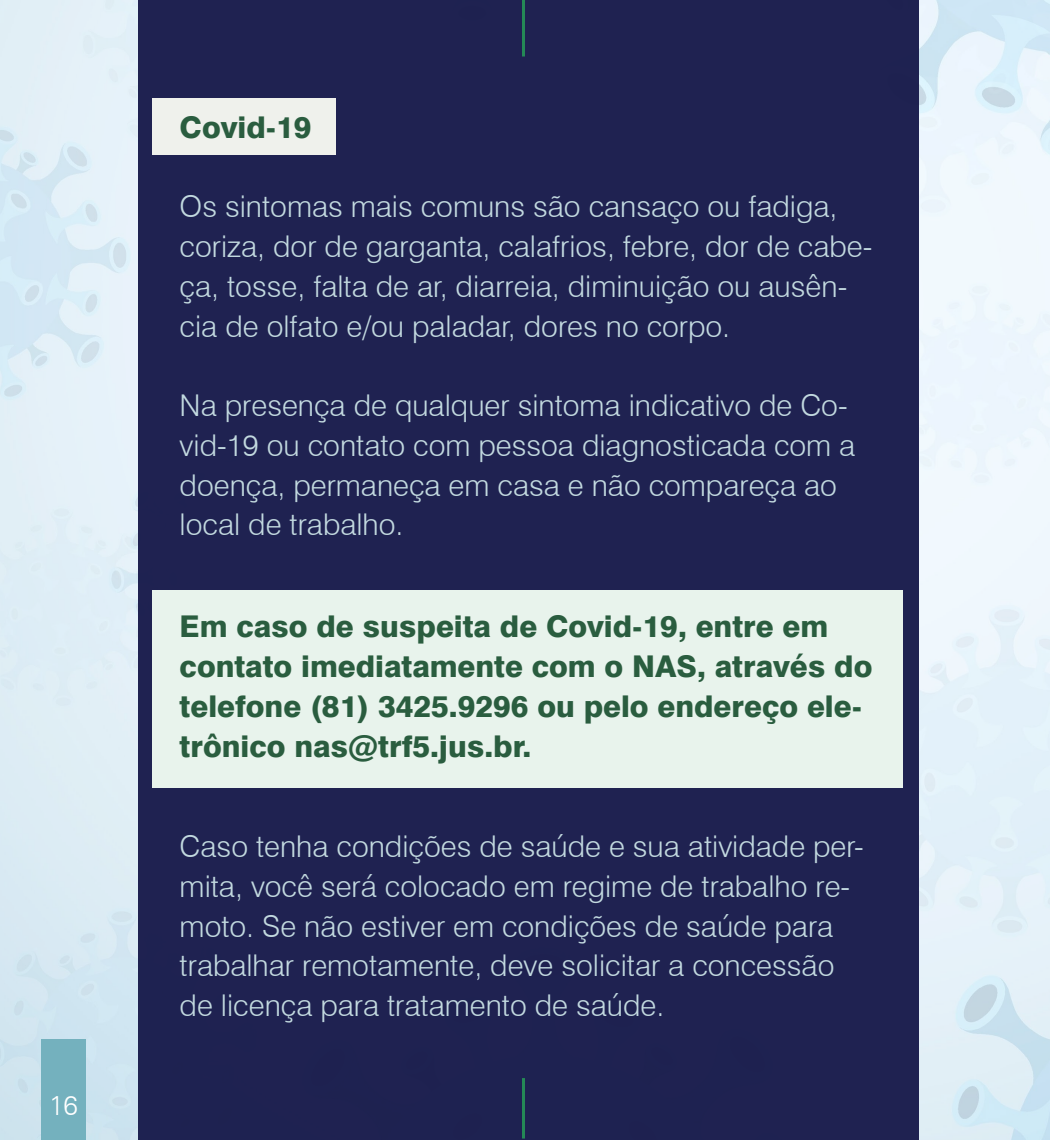
<style>
.page{position:relative;width:1050px;height:1140px;background:#fff}
.page>*{position:absolute;margin:0;border:0;box-sizing:border-box;transform-origin:0 0}
.t1{font:300 30px/39.8px "Swiss 721 BT";color:#c2d9df}
.t2{font:800 30px/39.8px "Swiss 721 BT";color:#2a5d3f}
.t3{font:300 26.25px "Zurich BT";color:#fff}
</style>
<div class="page">
<div style="left:138px;top:0;width:781px;height:1140px;background:#191c4c"></div>
<div style="left:152px;top:98px;width:183px;height:56px;background:#eff1ec"></div>
<hr style="left:522px;top:1078px;width:3px;height:61px;background:#248956">
<hr style="left:522px;top:0;width:3px;height:57px;background:#248956">
<div style="left:41px;top:1039px;width:45px;height:101px;background:#74b1be"></div>
<div style="left:152px;top:590px;width:751px;height:198px;background:#e8f3ec"></div>
<p class="t3" style="left:49px;top:1090px;width:31px">16</p>
<p class="t2" style="left:180px;top:107px;width:133px">Covid-19</p>
<p class="t1" style="left:180px;top:187px;width:694px">Os sintomas mais comuns são cansaço ou fadiga, coriza, dor de garganta, calafrios, febre, dor de cabe&shy;ça, tosse, falta de ar, diarreia, diminuição ou ausên&shy;cia de olfato e/ou paladar, dores no corpo.</p>
<p class="t1" style="left:180px;top:385px;width:677px">Na presença de qualquer sintoma indicativo de Co&shy;vid-19 ou contato com pessoa diagnosticada com a doença, permaneça em casa e não compareça ao local de trabalho.</p>
<p class="t2" style="left:180px;top:607px;width:694px">Em caso de suspeita de Covid-19, entre em contato imediatamente com o NAS, através do telefone (81) 3425.9296 ou pelo endereço ele&shy;trônico nas@trf5.jus.br.</p>
<p class="t1" style="left:180px;top:826px;width:686px">Caso tenha condições de saúde e sua atividade per&shy;mita, você será colocado em regime de trabalho re&shy;moto. Se não estiver em condições de saúde para trabalhar remotamente, deve solicitar a concessão de licença para tratamento de saúde.</p>
</div>
